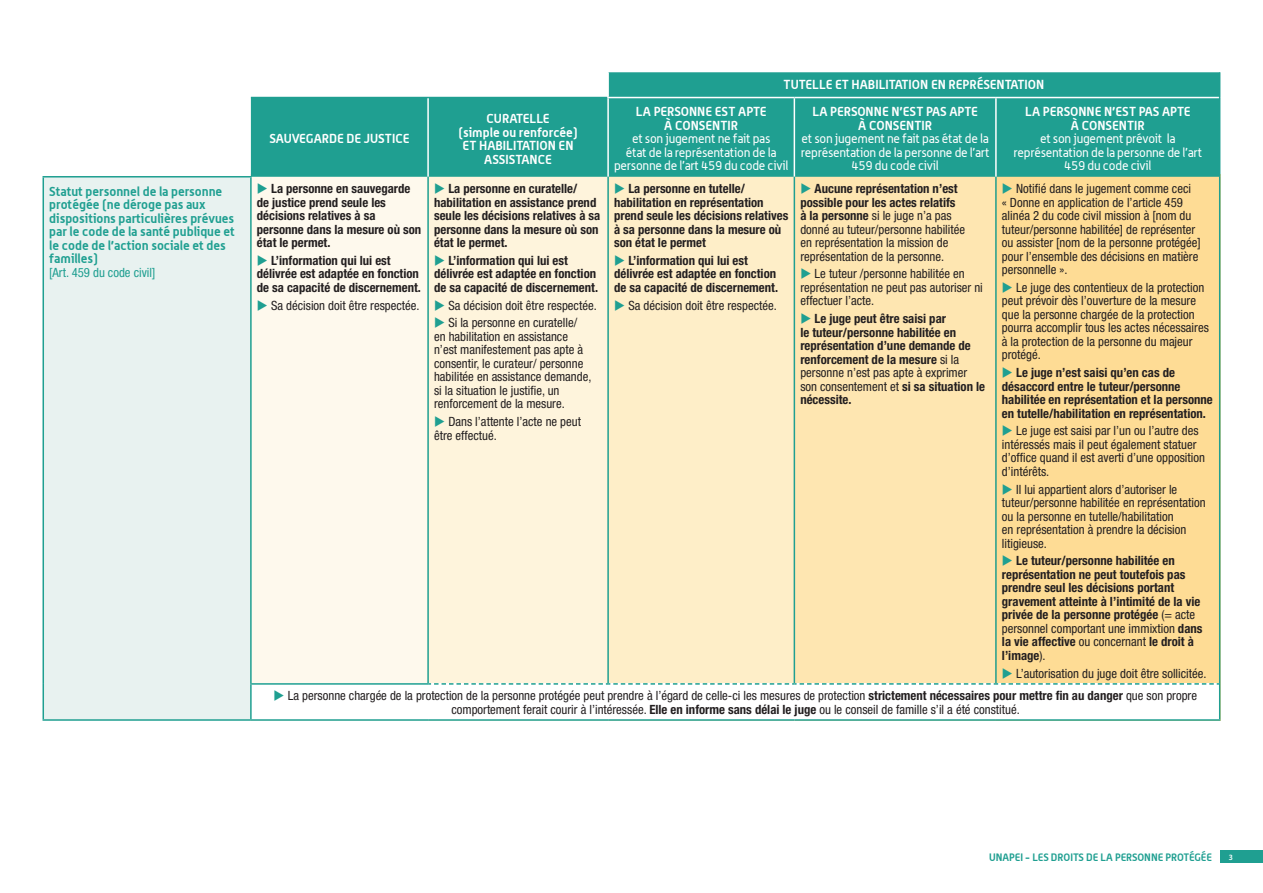
<style>
.page{position:relative;width:1263px;height:893px;background:#fff}
.page>*{position:absolute;margin:0;border:0;box-sizing:border-box;transform-origin:0 0}
.t1{font:condensed 12.75px/13.5px "Helvetica Neue LT Pro";color:#231f20}
.t2{font:700 condensed 12.75px/13.5px "Helvetica Neue LT Pro";color:#231f20}
.t3{font:12.75px/13.5px "Alwyn";letter-spacing:-.02em;color:#fff;text-align:center}
.t4{font:700 12.75px/13.5px "Alwyn";color:#fff;text-align:center}
.t5{font:700 12.75px/13.5px "Alwyn";color:#1f9f91}
.t6{font:condensed 12.75px "Helvetica Neue LT Pro";color:#1f9f91}
.t7{font:700 10.5px "Alwyn";color:#1f9f91}
.t8{font:600 8.1px "Myriad Pro";color:#fff;scale:.96 1}
.s1{color:#1f9f91}
.s2{font-weight:700}
.s3{font-weight:400}
</style>
<div class="page">
<div style="left:1220px;top:850px;width:43px;height:13px;background:#1f9f91"></div>
<div style="left:427px;top:175px;width:182px;height:546px;background:#fef4dc"></div>
<div style="left:250px;top:174px;width:177px;height:547px;background:#fef9ed"></div>
<div style="left:609px;top:174px;width:186px;height:547px;background:#feeec8"></div>
<div style="left:795px;top:174px;width:200px;height:547px;background:#fee6b1"></div>
<div style="left:995px;top:174px;width:225px;height:547px;background:#fedc95"></div>
<svg style="left:251px;top:72px;width:968px;height:105px;background:#34a89b"></svg>
<div style="left:43px;top:177px;width:208px;height:543px;background:#e8f2f0"></div>
<div style="left:251px;top:684px;width:969px;height:36px;background:#fff"></div>
<hr style="left:251px;top:97px;width:177px;height:1px;background:#1f9f91">
<hr style="left:428px;top:97px;width:179px;height:1px;background:#1f9f91">
<hr style="left:427px;top:98px;width:2px;height:79px;background:#fff">
<hr style="left:607px;top:98px;width:2px;height:79px;background:#fff">
<hr style="left:794px;top:98px;width:1px;height:79px;background:#fff">
<hr style="left:995px;top:98px;width:2px;height:79px;background:#fff">
<hr style="left:607px;top:97px;width:187px;height:1px;background:#fff">
<hr style="left:794px;top:97px;width:202px;height:1px;background:#fff">
<hr style="left:996px;top:97px;width:223px;height:1px;background:#fff">
<hr style="left:607px;top:72px;width:2px;height:25px;background:#fff">
<hr style="left:43px;top:176px;width:209px;height:2px;background:#1f9f91">
<svg style="left:1219px;top:72px;width:1px;height:26px"></svg>
<hr style="left:1219px;top:98px;width:1px;height:79px;background:#1f9f91">
<hr style="left:43px;top:178px;width:1px;height:506px;background:#1f9f91">
<hr style="left:43px;top:684px;width:1px;height:35px;background:#1f9f91">
<hr style="left:250px;top:178px;width:2px;height:505px;background:#1f9f91">
<hr style="left:427px;top:177px;width:2px;height:506px;background:#1f9f91">
<hr style="left:607px;top:177px;width:2px;height:506px;background:#1f9f91">
<hr style="left:250px;top:685px;width:2px;height:34px;background:#1f9f91">
<hr style="left:250px;top:683px;width:179px;height:2px;background:#1f9f91">
<hr style="left:43px;top:719px;width:208px;height:2px;background:#1f9f91">
<hr style="left:251px;top:719px;width:177px;height:2px;background:#1f9f91">
<hr style="left:428px;top:719px;width:180px;height:2px;background:#1f9f91">
<hr style="left:608px;top:719px;width:186px;height:2px;background:#1f9f91">
<hr style="left:794px;top:719px;width:202px;height:2px;background:#1f9f91">
<hr style="left:996px;top:719px;width:224px;height:2px;background:#1f9f91">
<hr style="left:794px;top:177px;width:1px;height:506px;background:#1f9f91">
<hr style="left:995px;top:177px;width:2px;height:506px;background:#1f9f91">
<hr style="left:1219px;top:177px;width:1px;height:507px;background:#1f9f91">
<hr style="left:1219px;top:684px;width:1px;height:35px;background:#1f9f91">
<svg style="left:429px;top:683px;width:790px;height:2px;background:#99d3cc"></svg>
<p class="t5" style="left:49px;top:184px;width:187px">Statut personnel de la personne protégée (ne déroge pas aux dispositions particulières prévues par le code de la santé publique et le code de l’action sociale et des familles)</p>
<p class="t6" style="left:49px;top:265px;width:108px">[Art. 459 du code civil]</p>
<p class="t4" style="left:269px;top:132px;width:142px">SAUVEGARDE DE JUSTICE</p>
<p class="t4" style="left:458px;top:112px;width:121px">CURATELLE<br>(simple ou renforcée) et HABILITATION EN<br>ASSISTANCE</p>
<p class="t4" style="left:783px;top:77px;width:262px">TUTELLE et HABILITATION EN REPRÉSENTATION</p>
<p class="t4" style="left:636px;top:105px;width:26px">La personne</p>
<p class="t4" style="left:715px;top:105px;width:8px">est</p>
<p class="t4" style="left:738px;top:105px;width:8px">apte</p>
<p class="t4" style="left:664px;top:118px;width:19px">à consentir</p>
<p class="t3" style="left:614px;top:132px;width:176px">et son jugement ne fait pas<br>état de la représentation de la personne de l’art 459 du code civil</p>
<p class="t4" style="left:812px;top:105px;width:26px">La personne</p>
<p class="t4" style="left:891px;top:105px;width:19px">n’est</p>
<p class="t4" style="left:926px;top:105px;width:8px">pas</p>
<p class="t4" style="left:949px;top:105px;width:8px">apte</p>
<p class="t4" style="left:858px;top:118px;width:19px">à consentir</p>
<p class="t3" style="left:801px;top:132px;width:190px">et son jugement ne fait pas état de la représentation de la personne de l’art<br>459 du code civil</p>
<p class="t4" style="left:1025px;top:105px;width:26px">La personne</p>
<p class="t4" style="left:1104px;top:105px;width:19px">n’est</p>
<p class="t4" style="left:1139px;top:105px;width:8px">pas</p>
<p class="t4" style="left:1162px;top:105px;width:8px">apte</p>
<p class="t4" style="left:1071px;top:118px;width:19px">à consentir</p>
<p class="t3" style="left:1013px;top:132px;width:190px">et son jugement prévoit la représentation de la personne de l’art<br>459 du code civil</p>
<p class="t2" style="left:257px;top:182px;width:166px"><span class="s1">◆</span> La personne en sauvegarde de justice prend seule les décisions relatives à sa personne dans la mesure où son état le permet.</p>
<p class="t2" style="left:257px;top:253px;width:165px"><span class="s1">◆</span> L’information qui lui est délivrée est adaptée en fonction de sa capacité de discernement.</p>
<p class="t1" style="left:257px;top:298px;width:164px"><span class="s1">◆</span> Sa décision doit être respectée.</p>
<p class="t2" style="left:434px;top:182px;width:168px"><span class="s1">◆</span> La personne en curatelle/ habilitation en assistance prend seule les décisions relatives à sa personne dans la mesure où son état le permet.</p>
<p class="t2" style="left:434px;top:253px;width:165px"><span class="s1">◆</span> L’information qui lui est délivrée est adaptée en fonction de sa capacité de discernement.</p>
<p class="t1" style="left:434px;top:298px;width:164px"><span class="s1">◆</span> Sa décision doit être respectée.</p>
<p class="t1" style="left:434px;top:316px;width:159px"><span class="s1">◆</span> Si la personne en curatelle/ en habilitation en assistance n’est manifestement pas apte à consentir, le curateur/ personne habilitée en assistance demande, si la situation le justifie, un renforcement de la mesure.</p>
<p class="t1" style="left:434px;top:415px;width:148px"><span class="s1">◆</span> Dans l’attente l’acte ne peut être effectué.</p>
<p class="t2" style="left:614px;top:182px;width:176px"><span class="s1">◆</span> La personne en tutelle/ habilitation en représentation prend seule les décisions relatives à sa personne dans la mesure où son état le permet</p>
<p class="t2" style="left:614px;top:253px;width:165px"><span class="s1">◆</span> L’information qui lui est délivrée est adaptée en fonction de sa capacité de discernement.</p>
<p class="t1" style="left:614px;top:298px;width:164px"><span class="s1">◆</span> Sa décision doit être respectée.</p>
<p class="t1" style="left:800px;top:182px;width:166px"><span class="s1">◆</span> <span class="s2">Aucune représentation n’est possible pour les actes relatifs<br>à la personne</span> si le juge n’a pas donné au tuteur/personne habilitée en représentation la mission de représentation de la personne.</p>
<p class="t1" style="left:800px;top:267px;width:184px"><span class="s1">◆</span> Le tuteur /personne habilitée en représentation ne peut pas autoriser ni effectuer l’acte.</p>
<p class="t2" style="left:800px;top:312px;width:186px"><span class="s1">◆</span> Le juge peut être saisi par<br>le tuteur/personne habilitée en représentation d’une demande de renforcement de la mesure <span class="s3">si la personne n’est pas apte à exprimer son consentement et</span> si sa situation le nécessite.</p>
<p class="t1" style="left:1002px;top:182px;width:200px"><span class="s1">◆</span> Notifié dans le jugement comme ceci<br>« Donne en application de l’article 459 alinéa 2 du code civil mission à [nom du tuteur/personne habilitée] de représenter ou assister [nom de la personne protégée] pour l’ensemble des décisions en matière personnelle ».</p>
<p class="t1" style="left:1002px;top:280px;width:208px"><span class="s1">◆</span> Le juge des contentieux de la protection peut prévoir dès l’ouverture de la mesure que la personne chargée de la protection pourra accomplir tous les actes nécessaires à la protection de la personne du majeur protégé.</p>
<p class="t2" style="left:1002px;top:366px;width:212px"><span class="s1">◆</span> Le juge n’est saisi qu’en cas de désaccord entre le tuteur/personne habilitée en représentation et la personne en tutelle/habilitation en représentation.</p>
<p class="t1" style="left:1002px;top:424px;width:205px"><span class="s1">◆</span> Le juge est saisi par l’un ou l’autre des intéressés mais il peut également statuer d’office quand il est averti d’une opposition d’intérêts.</p>
<p class="t1" style="left:1002px;top:482px;width:205px"><span class="s1">◆</span> Il lui appartient alors d’autoriser le tuteur/personne habilitée en représentation ou la personne en tutelle/habilitation<br>en représentation à prendre la décision litigieuse.</p>
<p class="t2" style="left:1002px;top:554px;width:202px"><span class="s1">◆</span> Le tuteur/personne habilitée en représentation ne peut toutefois pas prendre seul les décisions portant gravement atteinte à l’intimité de la vie privée de la personne protégée <span class="s3">(= acte personnel comportant une immixtion</span> dans la vie affective <span class="s3">ou concernant</span> le droit à l’image<span class="s3">).</span></p>
<p class="t1" style="left:1002px;top:666px;width:206px"><span class="s1">◆</span> L’autorisation du juge doit être sollicitée.</p>
<p class="t1" style="left:274px;top:689px;width:925px;text-align:center"><span class="s1">◆</span> La personne chargée de la protection de la personne protégée peut prendre à l’égard de celle-ci les mesures de protection <span class="s2">strictement nécessaires pour mettre fin au danger</span> que son propre comportement ferait courir à l’intéressée. <span class="s2">Elle en informe sans délai le juge</span> ou le conseil de famille s’il a été constitué.</p>
<p class="t7" style="left:989px;top:850px;width:224px">Unapei - Les droits de la personne protégée</p>
<p class="t8" style="left:1229px;top:852px;width:6px">3</p>
</div>
